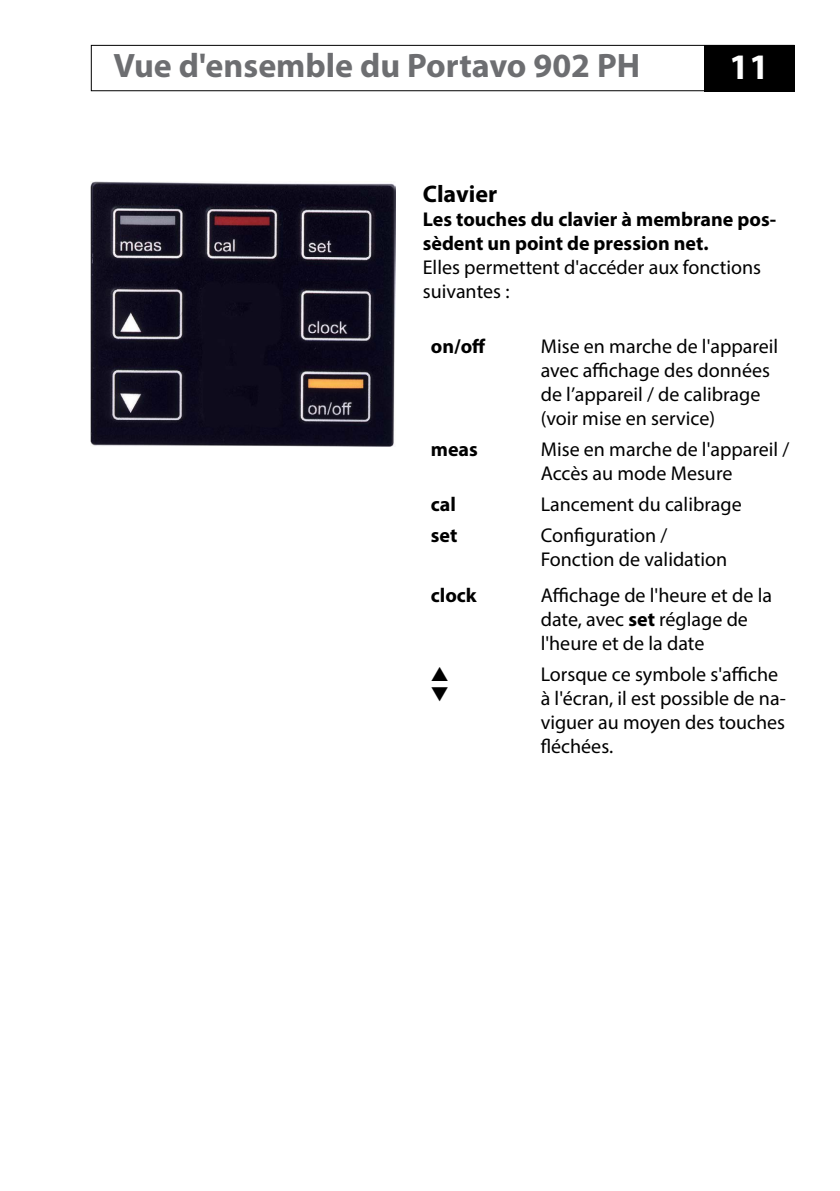
<style>
.page{position:relative;width:840px;height:1191px;background:#fff}
.page>*{position:absolute;margin:0;border:0;box-sizing:border-box;transform-origin:0 0}
.t1{font:700 36px "Myriad Pro";color:#fff}
.t2{font:700 34px "Myriad Pro";color:#6d6e71}
.t3{font:700 24px "Myriad Pro";color:#000}
.t4{font:20px/24px "Myriad Pro";color:#000}
.t5{font:700 20px/24px "Myriad Pro";color:#000}
.s1{font-weight:700}
</style>
<div class="page">
<img style="left:91px;top:181px;width:304px;height:265px">
<div style="left:91px;top:45px;width:703px;height:46px;border:1px solid #000"></div>
<div style="left:703px;top:45px;width:91px;height:46px;background:#000"></div>
<h2 class="t2" style="left:113px;top:43px;width:528px">Vue d'ensemble du Portavo 902 PH</h2>
<h1 class="t1" style="left:728px;top:44px;width:41px">11</h1>
<p class="t3" style="left:422px;top:178px;width:76px">Clavier</p>
<p class="t5" style="left:422px;top:207px;width:354px">Les touches du clavier à membrane pos&shy;sèdent un point de pression net.</p>
<p class="t4" style="left:422px;top:255px;width:339px">Elles permettent d'accéder aux fonctions suivantes :</p>
<p class="t5" style="left:430px;top:334px;width:56px">on/off</p>
<p class="t4" style="left:540px;top:334px;width:239px">Mise en marche de l'appareil avec affichage des données de l’appareil / de calibrage (voir mise en service)</p>
<p class="t5" style="left:430px;top:437px;width:48px">meas</p>
<p class="t4" style="left:540px;top:437px;width:250px">Mise en marche de l'appareil /<br>Accès au mode Mesure</p>
<p class="t5" style="left:430px;top:492px;width:27px">cal</p>
<p class="t4" style="left:540px;top:492px;width:202px">Lancement du calibrage</p>
<p class="t5" style="left:430px;top:523px;width:28px">set</p>
<p class="t4" style="left:540px;top:523px;width:188px">Configuration /<br>Fonction de validation</p>
<p class="t5" style="left:430px;top:583px;width:47px">clock</p>
<p class="t4" style="left:540px;top:583px;width:233px">Affichage de l'heure et de la date, avec <span class="s1">set</span> réglage de l'heure et de la date</p>
<p class="t4" style="left:540px;top:662px;width:246px">Lorsque ce symbole s'affiche à l'écran, il est possible de na&shy;viguer au moyen des touches fléchées.</p>
</div>
